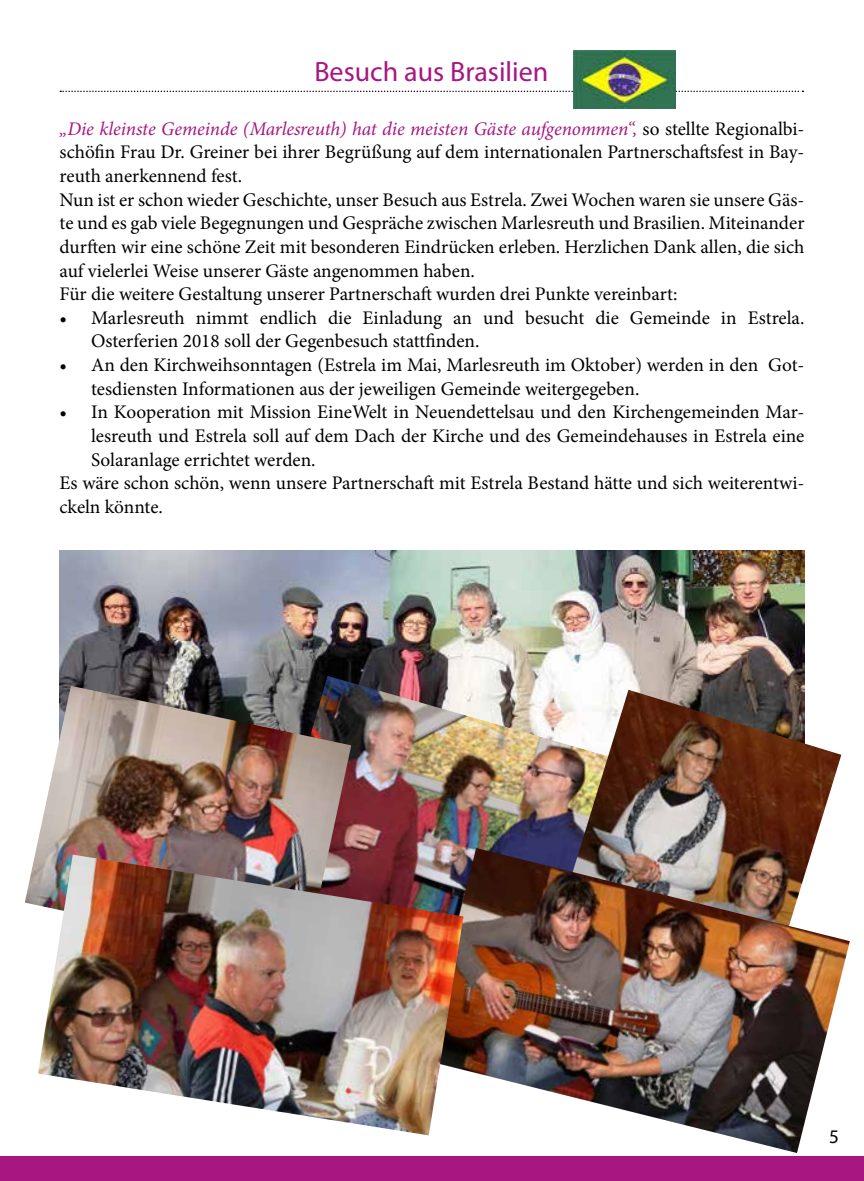
<style>
.page{position:relative;width:864px;height:1181px;background:#fff}
.page>*{position:absolute;margin:0;border:0;box-sizing:border-box;transform-origin:0 0}
.t1{font:28px "Myriad Pro";color:#a71681}
.t2{font:19.25px/23.6px "Minion Pro";color:#000}
.t3{font:19.25px "Myriad Pro";color:#000}
.s1{font-style:italic;color:#a71681}
</style>
<div class="page">
<div style="left:0;top:1156px;width:863px;height:25px;background:#a71681"></div>
<svg style="left:60px;top:91px;width:743px;height:1px"></svg>
<img style="left:573px;top:50px;width:102px;height:59px">
<img style="left:60px;top:551px;width:744px;height:139px">
<img style="left:268px;top:676px;width:368px;height:178px">
<img style="left:25px;top:686px;width:326px;height:220px">
<img style="left:566px;top:690px;width:275px;height:158px">
<img style="left:423px;top:848px;width:426px;height:305px">
<img style="left:38px;top:854px;width:425px;height:281px">
<h1 class="t1" style="left:314px;top:54px;width:235px">Besuch aus Brasilien</h1>
<p class="t2" style="left:60px;top:117px;width:746px"><span class="s1">„Die kleinste Gemeinde (Marlesreuth) hat die meisten Gäste aufgenommen“,</span> so stellte Regionalbi&shy;schöfin Frau Dr. Greiner bei ihrer Begrüßung auf dem internationalen Partnerschaftsfest in Bay&shy;reuth anerkennend fest.<br>Nun ist er schon wieder Geschichte, unser Besuch aus Estrela. Zwei Wochen waren sie unsere Gäs&shy;te und es gab viele Begegnungen und Gespräche zwischen Marlesreuth und Brasilien. Miteinander durften wir eine schöne Zeit mit besonderen Eindrücken erleben. Herzlichen Dank allen, die sich auf vielerlei Weise unserer Gäste angenommen haben.<br>Für die weitere Gestaltung unserer Partnerschaft wurden drei Punkte vereinbart:</p>
<p class="t2" style="left:91px;top:306px;width:714px;text-indent:-31px">• Marlesreuth nimmt endlich die Einladung an und besucht die Gemeinde in Estrela.<br>Osterferien 2018 soll der Gegenbesuch stattfinden.</p>
<p class="t2" style="left:91px;top:353px;width:714px;text-indent:-31px">• An den Kirchweihsonntagen (Estrela im Mai, Marlesreuth im Oktober) werden in den Got&shy;tesdiensten Informationen aus der jeweiligen Gemeinde weitergegeben.</p>
<p class="t2" style="left:60px;top:400px;width:746px">• In Kooperation mit Mission EineWelt in Neuendettelsau und den Kirchengemeinden Mar-</p>
<p class="t2" style="left:91px;top:424px;width:714px">lesreuth und Estrela soll auf dem Dach der Kirche und des Gemeindehauses in Estrela eine</p>
<p class="t2" style="left:91px;top:448px;width:226px">Solaranlage errichtet werden.</p>
<p class="t2" style="left:60px;top:471px;width:746px">Es wäre schon schön, wenn unsere Partnerschaft mit Estrela Bestand hätte und sich weiterentwi-</p>
<p class="t2" style="left:60px;top:495px;width:105px">ckeln könnte.</p>
<p class="t3" style="left:828px;top:1124px;width:11px">5</p>
</div>
